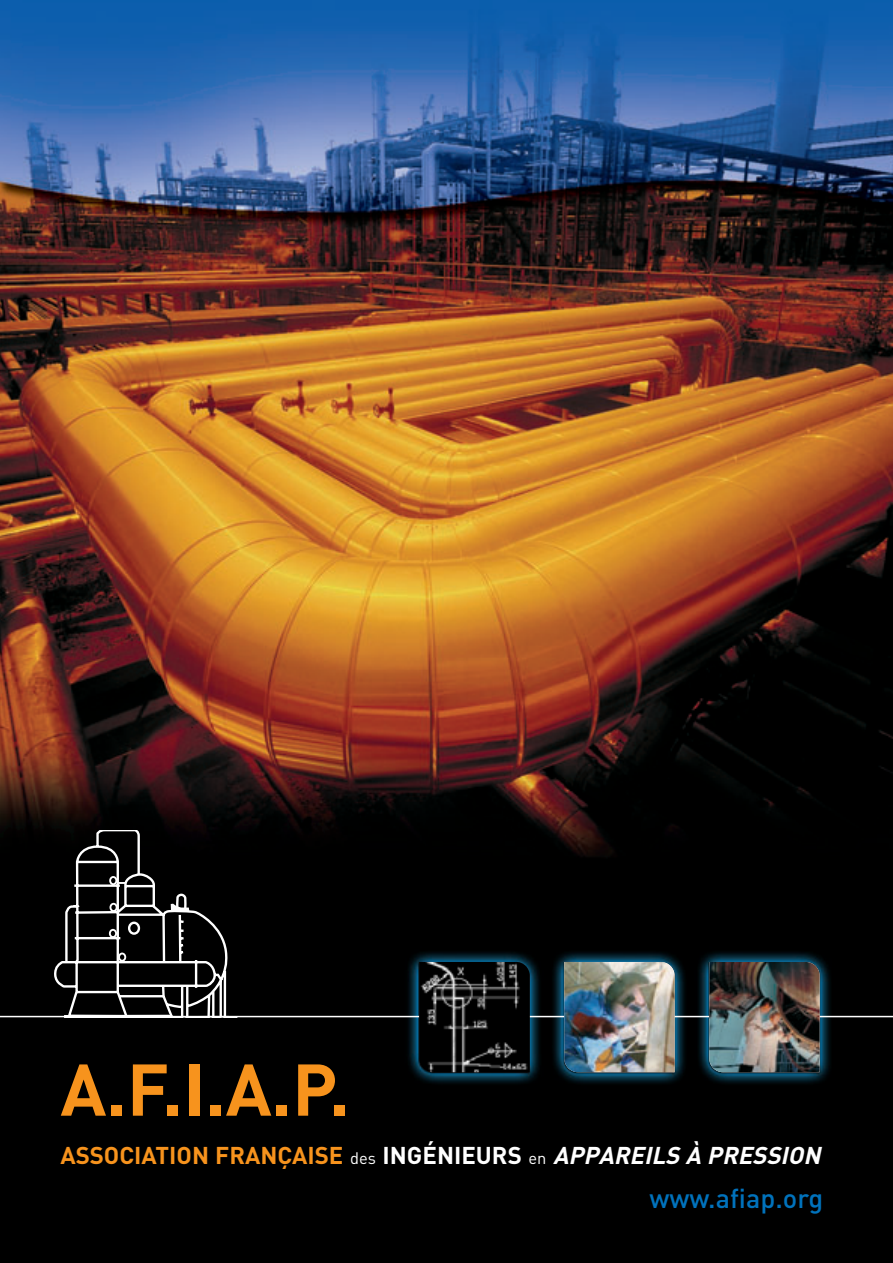
<style>
.page{position:relative;width:893px;height:1263px;background:#fff}
.page>*{position:absolute;margin:0;border:0;box-sizing:border-box;transform-origin:0 0}
.t1{font:700 72px "DIN";color:#f7931d}
.t2{font:500 27px "DIN";color:#0072bc}
.t3{font:700 24px "DIN";color:#f7931d}
.s1{font-weight:400;font-size:16.5px;color:#fff}
.s2{color:#fff}
.s3{font-style:italic;color:#fff}
</style>
<div class="page">
<img style="left:0;top:0;width:892px;height:1263px">
<hr style="left:0;top:1016px;width:892px;height:1px;background:#fff">
<img style="left:419px;top:962px;width:110px;height:110px">
<img style="left:564px;top:962px;width:110px;height:110px">
<img style="left:709px;top:962px;width:110px;height:110px">
<svg style="left:54px;top:830px;width:183px;height:186px;background:#232323"></svg>
<h1 class="t1" style="left:60px;top:1064px;width:291px">A.F.I.A.P.</h1>
<p class="t3" style="left:60px;top:1146px;width:766px">ASSOCIATION FRANÇAISE <span class="s1">des</span> <span class="s2">INGÉNIEURS</span> <span class="s1">en</span> <span class="s3">APPAREILS À PRESSION</span></p>
<p class="t2" style="left:649px;top:1189px;width:175px">www.afiap.org</p>
</div>
